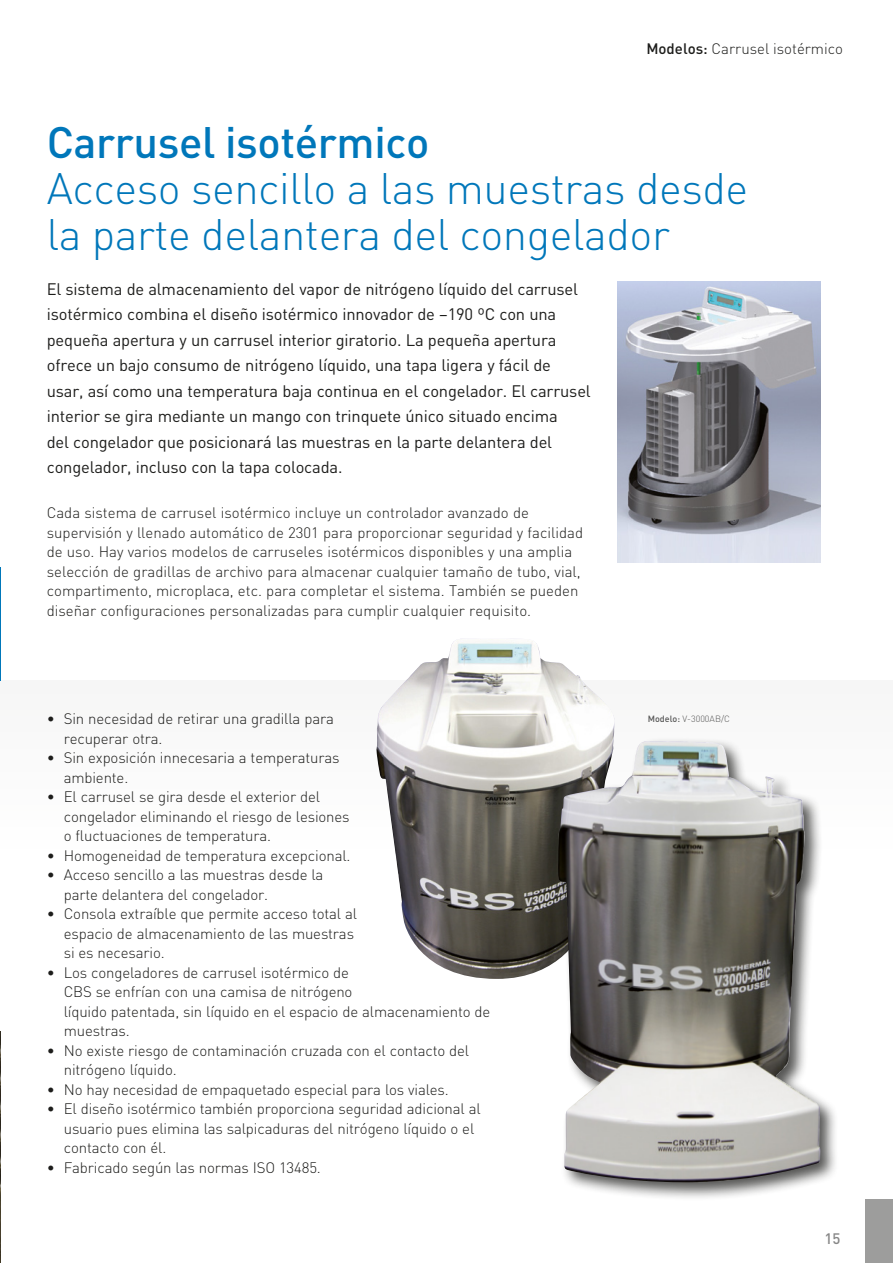
<style>
.page{position:relative;width:893px;height:1263px;background:#fff}
.page>*{position:absolute;margin:0;border:0;box-sizing:border-box;transform-origin:0 0}
.t1{font:300 43.5px/46.2px "DINOT";letter-spacing:-.01em;color:#0077ba}
.t2{font:500 43.5px "DINOT";letter-spacing:-.01em;color:#0077ba}
.t3{font:16.5px/25.5px "DINOT";letter-spacing:-.01em;color:#1d1d1b}
.t4{font:300 15px/19.5px "DINOT";letter-spacing:-.01em;color:#1d1d1b}
.t5{font:500 15px "DINOT";color:#878787}
.t6{font:300 9px "DINOT";color:#575756}
.s1{font-weight:500}
</style>
<div class="page">
<img style="left:0;top:642px;width:1px;height:621px">
<div style="left:0;top:680px;width:893px;height:351px;background:#fff"></div>
<hr style="left:0;top:567px;width:1px;height:113px;background:#0077ba">
<div style="left:866px;top:1199px;width:27px;height:64px;background:#9d9d9c"></div>
<img style="left:618px;top:282px;width:203px;height:281px">
<img style="left:376px;top:640px;width:238px;height:339px">
<div style="left:554px;top:737px;width:285px;height:464px;background:#1d1d1b;opacity:.75"></div>
<img style="left:558px;top:741px;width:262px;height:442px">
<p class="t4" style="left:646px;top:39px;width:198px"><span class="s1">Modelos:</span> Carrusel isotérmico</p>
<h1 class="t2" style="left:47px;top:114px;width:384px">Carrusel isotérmico</h1>
<h1 class="t1" style="left:47px;top:165px;width:703px">Acceso sencillo a las muestras desde la parte delantera del congelador</h1>
<p class="t3" style="left:47px;top:276px;width:545px">El sistema de almacenamiento del vapor de nitrógeno líquido del carrusel isotérmico combina el diseño isotérmico innovador de –190 ºC con una pequeña apertura y un carrusel interior giratorio. La pequeña apertura ofrece un bajo consumo de nitrógeno líquido, una tapa ligera y fácil de usar, así como una temperatura baja continua en el congelador. El carrusel interior se gira mediante un mango con trinquete único situado encima<br>del congelador que posicionará las muestras en la parte delantera del congelador, incluso con la tapa colocada.</p>
<p class="t4" style="left:47px;top:503px;width:538px">Cada sistema de carrusel isotérmico incluye un controlador avanzado de supervisión y llenado automático de 2301 para proporcionar seguridad y facilidad de uso. Hay varios modelos de carruseles isotérmicos disponibles y una amplia selección de gradillas de archivo para almacenar cualquier tamaño de tubo, vial, compartimento, microplaca, etc. para completar el sistema. También se pueden diseñar configuraciones personalizadas para cumplir cualquier requisito.</p>
<p class="t4" style="left:64px;top:709px;width:272px;text-indent:-17px">• Sin necesidad de retirar una gradilla para recuperar otra.</p>
<p class="t4" style="left:64px;top:748px;width:277px;text-indent:-17px">• Sin exposición innecesaria a temperaturas ambiente.</p>
<p class="t4" style="left:64px;top:787px;width:287px;text-indent:-17px">• El carrusel se gira desde el exterior del congelador eliminando el riesgo de lesiones o fluctuaciones de temperatura.</p>
<p class="t4" style="left:47px;top:845px;width:305px">• Homogeneidad de temperatura excepcional.</p>
<p class="t4" style="left:64px;top:865px;width:261px;text-indent:-17px">• Acceso sencillo a las muestras desde la parte delantera del congelador.</p>
<p class="t4" style="left:64px;top:904px;width:295px;text-indent:-17px">• Consola extraíble que permite acceso total al espacio de almacenamiento de las muestras si es necesario.</p>
<p class="t4" style="left:64px;top:962px;width:428px;text-indent:-17px">• Los congeladores de carrusel isotérmico de<br>CBS se enfrían con una camisa de nitrógeno<br>líquido patentada, sin líquido en el espacio de almacenamiento de muestras.</p>
<p class="t4" style="left:64px;top:1040px;width:407px;text-indent:-17px">• No existe riesgo de contaminación cruzada con el contacto del nitrógeno líquido.</p>
<p class="t4" style="left:47px;top:1079px;width:404px">• No hay necesidad de empaquetado especial para los viales.</p>
<p class="t4" style="left:64px;top:1099px;width:418px;text-indent:-17px">• El diseño isotérmico también proporciona seguridad adicional al usuario pues elimina las salpicaduras del nitrógeno líquido o el contacto con él.</p>
<p class="t4" style="left:47px;top:1157px;width:276px">• Fabricado según las normas ISO 13485.</p>
<p class="t6" style="left:648px;top:713px;width:84px"><span class="s1">Modelo:</span> V-3000AB/C</p>
<p class="t5" style="left:824px;top:1229px;width:17px">15</p>
</div>
